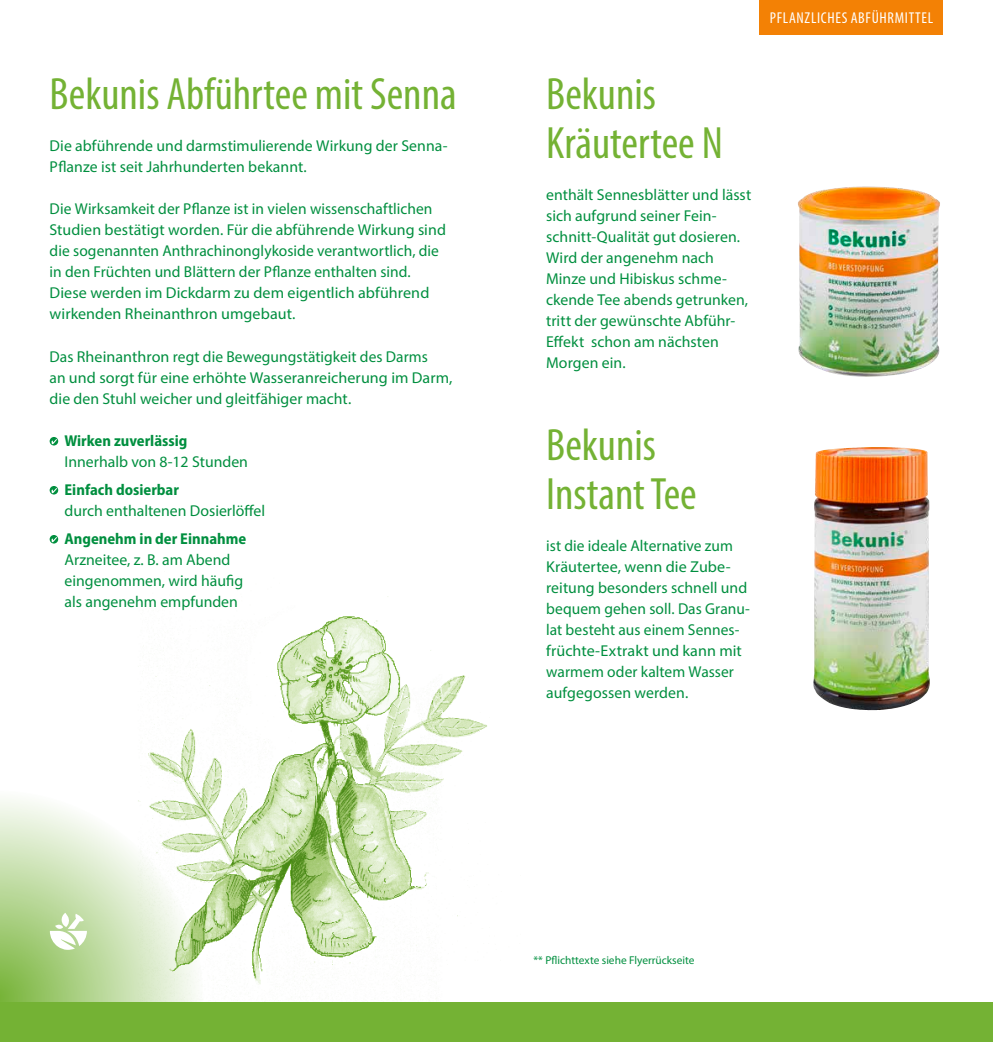
<style>
.page{position:relative;width:993px;height:1042px;background:#fff}
.page>*{position:absolute;margin:0;border:0;box-sizing:border-box;transform-origin:0 0}
.t1{font:condensed 45.5px/49px "Myriad Pro";color:#74b234}
.t2{font:15.75px/21px "Myriad Pro";letter-spacing:.005em;color:#008f3f}
.t3{font:700 semi-condensed 15.75px "Myriad Pro";color:#008f3f}
.t4{font:condensed 15.75px "Myriad Pro";letter-spacing:.045em;color:#fff}
.t5{font:11.38px "Myriad Pro";color:#008f3f}
</style>
<div class="page">
<img style="left:148px;top:596px;width:339px;height:391px">
<img style="left:813px;top:447px;width:116px;height:263px">
<img style="left:798px;top:186px;width:142px;height:191px">
<svg style="left:0;top:790px;width:203px;height:212px"></svg>
<svg style="left:50px;top:913px;width:37px;height:37px"></svg>
<div style="left:0;top:1002px;width:992px;height:40px;background:#74b234"></div>
<svg style="left:50px;top:437px;width:8px;height:8px"></svg>
<svg style="left:52px;top:439px;width:5px;height:5px"></svg>
<svg style="left:50px;top:486px;width:8px;height:8px"></svg>
<svg style="left:52px;top:488px;width:5px;height:5px"></svg>
<svg style="left:50px;top:535px;width:8px;height:8px"></svg>
<svg style="left:52px;top:537px;width:5px;height:5px"></svg>
<div style="left:759px;top:0;width:184px;height:35px;background:#f38105"></div>
<h1 class="t1" style="left:50px;top:69px;width:408px">Bekunis Abführtee mit Senna</h1>
<p class="t2" style="left:50px;top:135px;width:399px">Die abführende und darmstimulierende Wirkung der Senna-<br>Pflanze ist seit Jahrhunderten bekannt.</p>
<p class="t2" style="left:50px;top:198px;width:397px">Die Wirksamkeit der Pflanze ist in vielen wissenschaftlichen Studien bestätigt worden. Für die abführende Wirkung sind die sogenannten Anthrachinonglykoside verantwortlich, die in den Früchten und Blättern der Pflanze enthalten sind.<br>Diese werden im Dickdarm zu dem eigentlich abführend wirkenden Rheinanthron umgebaut.</p>
<p class="t2" style="left:50px;top:345px;width:404px">Das Rheinanthron regt die Bewegungstätigkeit des Darms<br>an und sorgt für eine erhöhte Wasseranreicherung im Darm, die den Stuhl weicher und gleitfähiger macht.</p>
<p class="t3" style="left:64px;top:430px;width:124px">Wirken zuverlässig</p>
<p class="t2" style="left:64px;top:450px;width:185px">Innerhalb von 8-12 Stunden</p>
<p class="t3" style="left:64px;top:479px;width:116px">Einfach dosierbar</p>
<p class="t2" style="left:64px;top:499px;width:202px">durch enthaltenen Dosierlöffel</p>
<p class="t3" style="left:64px;top:528px;width:183px">Angenehm in der Einnahme</p>
<p class="t2" style="left:64px;top:548px;width:180px">Arzneitee, z. B. am Abend eingenommen, wird häufig als angenehm empfunden</p>
<p class="t4" style="left:769px;top:9px;width:165px">PFLANZLICHES ABFÜHRMITTEL</p>
<h1 class="t1" style="left:546px;top:69px;width:178px">Bekunis<br>Kräutertee N</h1>
<p class="t2" style="left:546px;top:184px;width:206px">enthält Sennesblätter und lässt sich aufgrund seiner Fein&shy;schnitt-Qualität gut dosieren.<br>Wird der angenehm nach<br>Minze und Hibiskus schme&shy;ckende Tee abends getrunken, tritt der gewünschte Abführ-<br>Effekt schon am nächsten<br>Morgen ein.</p>
<h1 class="t1" style="left:546px;top:419px;width:152px">Bekunis<br>Instant Tee</h1>
<p class="t2" style="left:546px;top:534px;width:205px">ist die ideale Alternative zum<br>Kräutertee, wenn die Zube&shy;reitung besonders schnell und bequem gehen soll. Das Granu&shy;lat besteht aus einem Sennes&shy;früchte-Extrakt und kann mit warmem oder kaltem Wasser aufgegossen werden.</p>
<p class="t5" style="left:533px;top:953px;width:163px">** Pflichttexte siehe Flyerrückseite</p>
</div>
